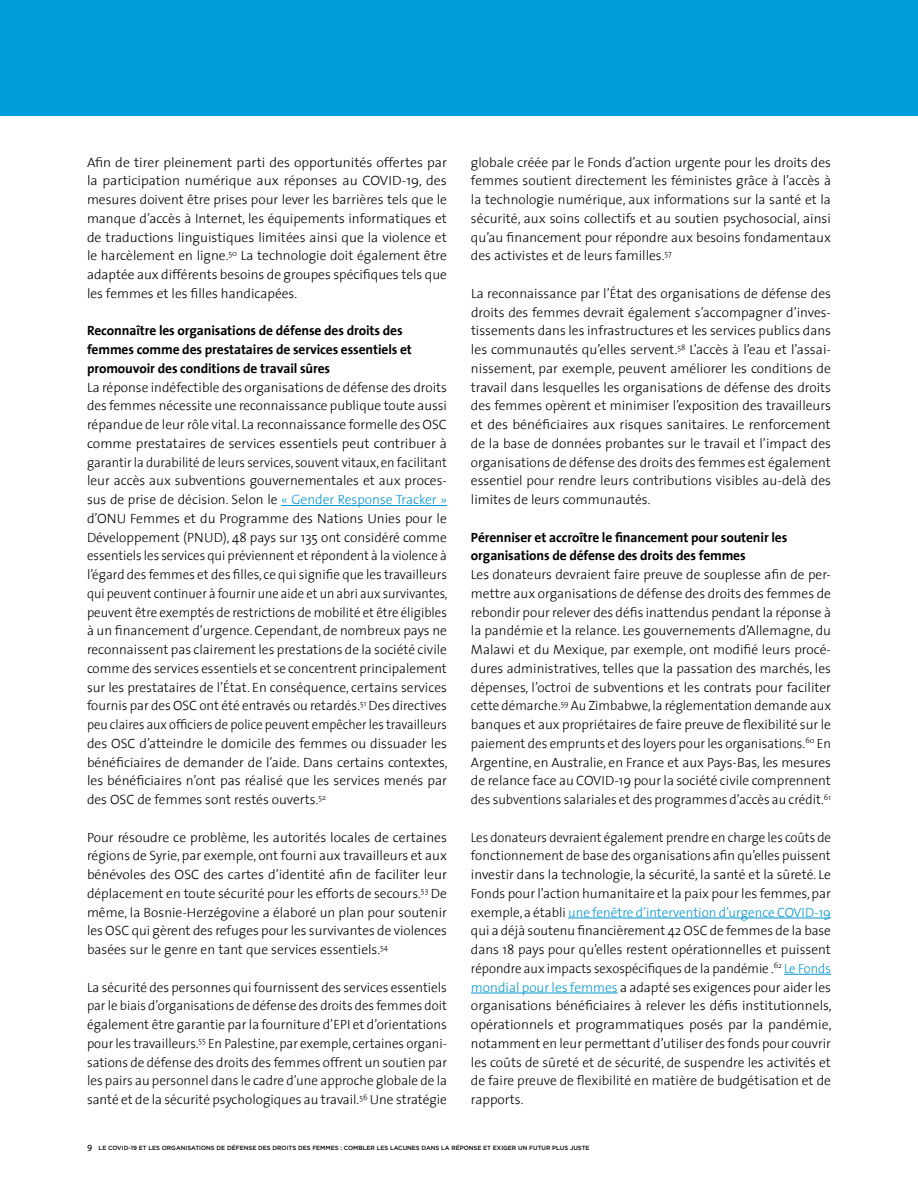
<style>
.page{position:relative;width:918px;height:1188px;background:#fff}
.page>*{position:absolute;margin:0;border:0;box-sizing:border-box;transform-origin:0 0}
.t1{font:300 13.5px/18.8px "The Sans";color:#000;text-align:justify}
.t2{font:300 13.5px/18.8px "The Sans";color:#000;text-align:justify;scale:.95 1}
.t3{font:700 13.5px/18.8px "The Sans";letter-spacing:-.01em;color:#000}
.t4{font:500 6px "Gotham";color:#000}
.s1{color:#0497d5}
.s2{font-family:"The Sans Caps";font-weight:400;font-size:9px}
</style>
<div class="page">
<hr style="left:281px;top:505px;width:166px;height:1px;background:#0497d5">
<hr style="left:568px;top:918px;width:263px;height:1px;background:#0497d5">
<hr style="left:784px;top:974px;width:47px;height:1px;background:#0497d5">
<hr style="left:471px;top:993px;width:147px;height:1px;background:#0497d5">
<div style="left:0;top:0;width:918px;height:115px;background:#009ddc"></div>
<p class="t1" style="left:87px;top:152px;width:362px">Afin de tirer pleinement parti des opportunités offertes par la participation numérique aux réponses au COVID-19, des mesures doivent être prises pour lever les barrières tels que le manque d’accès à Internet, les équipements informatiques et de traductions linguistiques limitées ainsi que la violence et le harcèlement en ligne.<sup>50</sup> La technologie doit également être adaptée aux différents besoins de groupes spécifiques tels que les femmes et les filles handicapées.</p>
<p class="t3" style="left:87px;top:321px;width:326px">Reconnaître les organisations de défense des droits des femmes comme des prestataires de services essentiels et promouvoir des conditions de travail sûres</p>
<p class="t1" style="left:87px;top:377px;width:362px">La réponse indéfectible des organisations de défense des droits des femmes nécessite une reconnaissance publique toute aussi répandue de leur rôle vital. La reconnaissance formelle des OSC comme prestataires de services essentiels peut contribuer à garantir la durabilité de leurs services, souvent vitaux, en facilitant leur accès aux subventions gouvernementales et aux proces&shy;sus de prise de décision. Selon le <span class="s1">« Gender Response Tracker » </span>d’ONU Femmes et du Programme des Nations Unies pour le Développement (PNUD), 48 pays sur 135 ont considéré comme essentiels les services qui préviennent et répondent à la violence à l’égard des femmes et des filles, ce qui signifie que les travailleurs qui peuvent continuer à fournir une aide et un abri aux survivantes, peuvent être exemptés de restrictions de mobilité et être éligibles à un financement d’urgence. Cependant, de nombreux pays ne reconnaissent pas clairement les prestations de la société civile comme des services essentiels et se concentrent principalement sur les prestataires de l’État. En conséquence, certains services fournis par des OSC ont été entravés ou retardés.<sup>51</sup> Des directives peu claires aux officiers de police peuvent empêcher les travailleurs des OSC d’atteindre le domicile des femmes ou dissuader les bénéficiaires de demander de l’aide. Dans certains contextes, les bénéficiaires n’ont pas réalisé que les services menés par des OSC de femmes sont restés ouverts.<sup>52</sup></p>
<p class="t1" style="left:87px;top:827px;width:362px">Pour résoudre ce problème, les autorités locales de certaines régions de Syrie, par exemple, ont fourni aux travailleurs et aux bénévoles des OSC des cartes d’identité afin de faciliter leur déplacement en toute sécurité pour les efforts de secours.<sup>53</sup> De même, la Bosnie-Herzégovine a élaboré un plan pour soutenir les OSC qui gèrent des refuges pour les survivantes de violences basées sur le genre en tant que services essentiels.<sup>54</sup></p>
<p class="t1" style="left:87px;top:977px;width:362px">La sécurité des personnes qui fournissent des services essentiels par le biais d’organisations de défense des droits des femmes doit également être garantie par la fourniture d’EPI et d’orientations pour les travailleurs.<sup>55</sup> En Palestine, par exemple, certaines organi&shy;sations de défense des droits des femmes offrent un soutien par les pairs au personnel dans le cadre d’une approche globale de la santé et de la sécurité psychologiques au travail.<sup>56</sup> Une stratégie</p>
<p class="t1" style="left:471px;top:152px;width:362px">globale créée par le Fonds d’action urgente pour les droits des femmes soutient directement les féministes grâce à l’accès à la technologie numérique, aux informations sur la santé et la sécurité, aux soins collectifs et au soutien psychosocial, ainsi qu’au financement pour répondre aux besoins fondamentaux des activistes et de leurs familles.<sup>57</sup></p>
<p class="t1" style="left:471px;top:283px;width:362px">La reconnaissance par l’État des organisations de défense des droits des femmes devrait également s’accompagner d’inves&shy;tissements dans les infrastructures et les services publics dans les communautés qu’elles servent.<sup>58</sup> L’accès à l’eau et l’assai&shy;nissement, par exemple, peuvent améliorer les conditions de travail dans lesquelles les organisations de défense des droits des femmes opèrent et minimiser l’exposition des travailleurs et des bénéficiaires aux risques sanitaires. Le renforcement de la base de données probantes sur le travail et l’impact des organisations de défense des droits des femmes est également essentiel pour rendre leurs contributions visibles au-delà des limites de leurs communautés.</p>
<p class="t3" style="left:471px;top:527px;width:318px">Pérenniser et accroître le financement pour soutenir les organisations de défense des droits des femmes</p>
<p class="t1" style="left:471px;top:565px;width:362px">Les donateurs devraient faire preuve de souplesse afin de per&shy;mettre aux organisations de défense des droits des femmes de rebondir pour relever des défis inattendus pendant la réponse à la pandémie et la relance. Les gouvernements d’Allemagne, du Malawi et du Mexique, par exemple, ont modifié leurs procé&shy;dures administratives, telles que la passation des marchés, les dépenses, l’octroi de subventions et les contrats pour faciliter cette démarche.<sup>59</sup> Au Zimbabwe, la réglementation demande aux banques et aux propriétaires de faire preuve de flexibilité sur le paiement des emprunts et des loyers pour les organisations.<sup>60</sup> En Argentine, en Australie, en France et aux Pays-Bas, les mesures de relance face au COVID-19 pour la société civile comprennent des subventions salariales et des programmes d’accès au crédit.<sup>61</sup></p>
<p class="t2" style="left:471px;top:827px;width:381px">Les donateurs devraient également prendre en charge les coûts de fonctionnement de base des organisations afin qu’elles puissent investir dans la technologie, la sécurité, la santé et la sûreté. Le Fonds pour l’action humanitaire et la paix pour les femmes, par exemple, a établi <span class="s1">une fenêtre d’intervention d’urgence COVID-19 </span>qui a déjà soutenu financièrement 42 OSC de femmes de la base dans 18 pays pour qu’elles restent opérationnelles et puissent répondre aux impacts sexospécifiques de la pandémie .<sup>62</sup> <span class="s1">Le Fonds mondial pour les femmes</span> a adapté ses exigences pour aider les organisations bénéficiaires à relever les défis institutionnels, opérationnels et programmatiques posés par la pandémie, notamment en leur permettant d’utiliser des fonds pour couvrir les coûts de sûreté et de sécurité, de suspendre les activités et de faire preuve de flexibilité en matière de budgétisation et de rapports.</p>
<p class="t4" style="left:87px;top:1145px;width:504px"><span class="s2">9</span> LE COVID-19 ET LES ORGANISATIONS DE DÉFENSE DES DROITS DES FEMMES : COMBLER LES LACUNES DANS LA RÉPONSE ET EXIGER UN FUTUR PLUS JUSTE</p>
</div>
